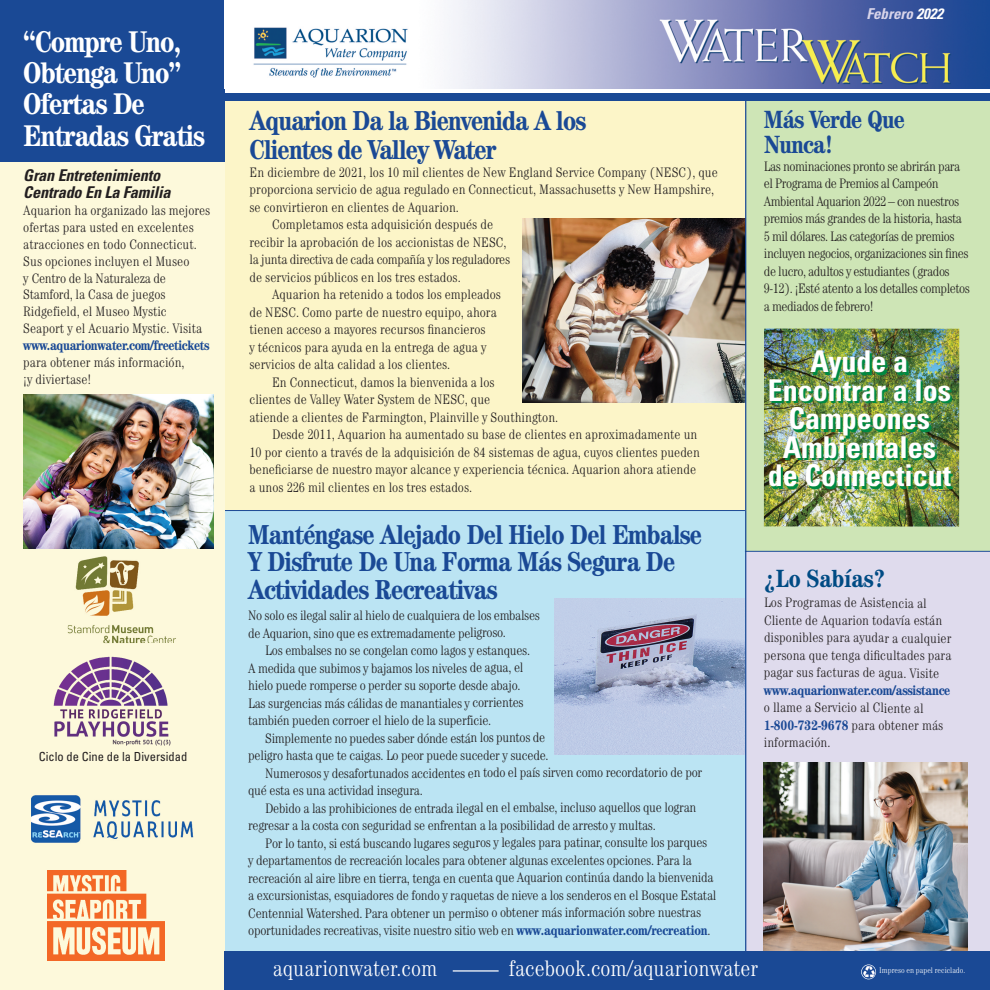
<style>
.page{position:relative;width:990px;height:990px;background:#fff}
.page>*{position:absolute;margin:0;border:0;box-sizing:border-box;transform-origin:0 0}
.t1{font:700 condensed 30px/28.5px "Univers";color:#fff;text-align:center}
.t2{font:700 condensed 30px/31.2px "Century Std";letter-spacing:-.03em;color:#fff}
.t3{font:700 condensed 27.5px/27.5px "Century Std";letter-spacing:-.025em;color:#1a4995}
.t4{font:700 condensed 25px/25px "Century Std";letter-spacing:-.025em;color:#1a4995}
.t5{font:700 condensed 25px "Century Std";color:#004b84}
.t6{font:300 condensed 22.5px "Century";color:#fff}
.t7{font:italic 700 condensed 16.25px/17.5px "Univers";letter-spacing:-.01em;color:#231f20}
.t8{font:italic 700 condensed 15px "Univers";color:#d8d4ea}
.t9{font:300 condensed 13.75px/17.5px "Century Std";letter-spacing:-.02em;color:#231f20}
.t10{font:300 condensed 13.75px/16.9px "Century Std";color:#231f20}
.t11{font:700 condensed 13.75px "Century";letter-spacing:-.02em;color:#1a4995}
.t12{font:700 condensed 13.75px "Century";color:#1a4995}
.t13{font:condensed 12.5px "Univers";color:#231f20}
.t14{font:300 condensed 8.12px "Century";color:#fff}
.s1{font-family:"Century";font-weight:700;color:#1a4995}
.s2{color:#fff}
.s3{font-family:"Century Std";font-weight:300;color:#231f20}
</style>
<div class="page">
<div style="left:209px;top:99px;width:537px;height:412px;background:#fcf5c8"></div>
<div style="left:746px;top:552px;width:244px;height:404px;background:#dfdbed"></div>
<img style="left:764px;top:763px;width:203px;height:187px">
<div style="left:208px;top:511px;width:538px;height:440px;background:#bbe4f3"></div>
<div style="left:746px;top:101px;width:244px;height:450px;background:#cee5b6"></div>
<hr style="left:746px;top:511px;width:1px;height:40px;background:#c3e0b5">
<hr style="left:208px;top:510px;width:537px;height:1px;background:#1a4995">
<hr style="left:745px;top:551px;width:245px;height:1px;background:#1a4995">
<img style="left:764px;top:329px;width:195px;height:197px">
<img style="left:523px;top:219px;width:222px;height:183px">
<hr style="left:745px;top:93px;width:1px;height:858px;background:#1a4995">
<img style="left:554px;top:598px;width:191px;height:156px">
<div style="left:0;top:0;width:225px;height:990px;background:#fdf9db"></div>
<div style="left:0;top:0;width:225px;height:161px;background:#1a4995"></div>
<img style="left:253px;top:0;width:737px;height:89px">
<div style="left:225px;top:951px;width:765px;height:39px;background:#1a4995"></div>
<svg style="left:863px;top:967px;width:11px;height:10px"></svg>
<div style="left:861px;top:964px;width:15px;height:15px;border:1px solid #fff;border-radius:50%"></div>
<div style="left:225px;top:93px;width:765px;height:8px;background:#1a4995"></div>
<hr style="left:453px;top:970px;width:46px;height:2px;background:#fff">
<img style="left:23px;top:395px;width:191px;height:154px">
<img style="left:32px;top:795px;width:162px;height:48px">
<img style="left:68px;top:556px;width:108px;height:87px">
<img style="left:48px;top:870px;width:117px;height:91px">
<img style="left:53px;top:656px;width:118px;height:90px">
<h1 class="t2" style="left:23px;top:29px;width:183px">“Compre Uno,<br>Obtenga Uno”<br>Ofertas De<br>Entradas Gratis</h1>
<p class="t7" style="left:23px;top:167px;width:149px">Gran Entretenimiento<br>Centrado En La Familia</p>
<p class="t10" style="left:23px;top:203px;width:189px">Aquarion ha organizado las mejores ofertas para usted en excelentes atracciones en todo Connecticut.<br>Sus opciones incluyen el Museo<br>y Centro de la Naturaleza de<br>Stamford, la Casa de juegos<br>Ridgefield, el Museo Mystic<br>Seaport y el Acuario Mystic. Visita</p>
<p class="t11" style="left:23px;top:341px;width:188px">www.aquarionwater.com/freetickets</p>
<p class="t10" style="left:23px;top:355px;width:163px">para obtener más información, ¡y diviertase!</p>
<p class="t13" style="left:39px;top:752px;width:150px">Ciclo de Cine de la Diversidad</p>
<h2 class="t3" style="left:250px;top:108px;width:338px;line-height:29.4px">Aquarion Da la Bienvenida A los<br>Clientes de Valley Water</h2>
<p class="t10" style="left:250px;top:165px;width:470px">En diciembre de 2021, los 10 mil clientes de New England Service Company (NESC), que</p>
<p class="t10" style="left:250px;top:182px;width:466px">proporciona servicio de agua regulado en Connecticut, Massachusetts y New Hampshire,</p>
<p class="t10" style="left:250px;top:200px;width:211px">se convirtieron en clientes de Aquarion.</p>
<p class="t10" style="left:272px;top:217px;width:223px">Completamos esta adquisición después de</p>
<p class="t10" style="left:250px;top:235px;width:259px">recibir la aprobación de los accionistas de NESC,</p>
<p class="t9" style="left:250px;top:252px;width:262px">la junta directiva de cada compañía y los reguladores</p>
<p class="t10" style="left:250px;top:270px;width:213px">de servicios públicos en los tres estados.</p>
<p class="t10" style="left:272px;top:287px;width:231px">Aquarion ha retenido a todos los empleados</p>
<p class="t10" style="left:250px;top:305px;width:249px">de NESC. Como parte de nuestro equipo, ahora</p>
<p class="t10" style="left:250px;top:322px;width:238px">tienen acceso a mayores recursos financieros</p>
<p class="t10" style="left:250px;top:340px;width:238px">y técnicos para ayuda en la entrega de agua y</p>
<p class="t10" style="left:250px;top:357px;width:202px">servicios de alta calidad a los clientes.</p>
<p class="t10" style="left:272px;top:375px;width:224px">En Connecticut, damos la bienvenida a los</p>
<p class="t10" style="left:250px;top:392px;width:242px">clientes de Valley Water System de NESC, que</p>
<p class="t10" style="left:250px;top:410px;width:310px">atiende a clientes de Farmington, Plainville y Southington.</p>
<p class="t10" style="left:272px;top:427px;width:427px">Desde 2011, Aquarion ha aumentado su base de clientes en aproximadamente un</p>
<p class="t10" style="left:250px;top:445px;width:452px">10 por ciento a través de la adquisición de 84 sistemas de agua, cuyos clientes pueden</p>
<p class="t10" style="left:250px;top:462px;width:448px">beneficiarse de nuestro mayor alcance y experiencia técnica. Aquarion ahora atiende</p>
<p class="t10" style="left:250px;top:480px;width:224px">a unos 226 mil clientes en los tres estados.</p>
<h2 class="t3" style="left:248px;top:523px;width:456px">Manténgase Alejado Del Hielo Del Embalse<br>Y Disfrute De Una Forma Más Segura De<br>Actividades Recreativas</h2>
<p class="t9" style="left:248px;top:608px;width:293px">No solo es ilegal salir al hielo de cualquiera de los embalses de Aquarion, sino que es extremadamente peligroso.</p>
<p class="t9" style="left:248px;top:643px;width:283px;text-indent:17px">Los embalses no se congelan como lagos y estanques.<br>A medida que subimos y bajamos los niveles de agua, el hielo puede romperse o perder su soporte desde abajo.<br>Las surgencias más cálidas de manantiales y corrientes también pueden corroer el hielo de la superficie.</p>
<p class="t9" style="left:265px;top:730px;width:282px">Simplemente no puedes saber dónde están los puntos de</p>
<p class="t9" style="left:248px;top:748px;width:302px">peligro hasta que te caigas. Lo peor puede suceder y sucede.</p>
<p class="t9" style="left:265px;top:765px;width:439px">Numerosos y desafortunados accidentes en todo el país sirven como recordatorio de por</p>
<p class="t9" style="left:248px;top:783px;width:176px">qué esta es una actividad insegura.</p>
<p class="t9" style="left:265px;top:800px;width:433px">Debido a las prohibiciones de entrada ilegal en el embalse, incluso aquellos que logran</p>
<p class="t9" style="left:248px;top:818px;width:409px">regresar a la costa con seguridad se enfrentan a la posibilidad de arresto y multas.</p>
<p class="t9" style="left:265px;top:835px;width:444px">Por lo tanto, si está buscando lugares seguros y legales para patinar, consulte los parques</p>
<p class="t9" style="left:248px;top:853px;width:445px">y departamentos de recreación locales para obtener algunas excelentes opciones. Para la</p>
<p class="t9" style="left:248px;top:870px;width:467px">recreación al aire libre en tierra, tenga en cuenta que Aquarion continúa dando la bienvenida</p>
<p class="t9" style="left:248px;top:888px;width:470px">a excursionistas, esquiadores de fondo y raquetas de nieve a los senderos en el Bosque Estatal</p>
<p class="t9" style="left:248px;top:905px;width:454px">Centennial Watershed. Para obtener un permiso o obtener más información sobre nuestras</p>
<p class="t9" style="left:248px;top:923px;width:464px">oportunidades recreativas, visite nuestro sitio web en <span class="s1">www.aquarionwater.com/recreation</span>.</p>
<p class="t8" style="left:866px;top:9px;width:78px">Febrero <span class="s2">2022</span></p>
<h3 class="t4" style="left:764px;top:109px;width:143px">Más Verde Que<br>Nunca!</h3>
<p class="t9" style="left:764px;top:159px;width:208px">Las nominaciones pronto se abrirán para el Programa de Premios al Campeón Ambiental Aquarion 2022 – con nuestros premios más grandes de la historia, hasta 5 mil dólares. Las categorías de premios incluyen negocios, organizaciones sin fines de lucro, adultos y estudiantes (grados 9-12). ¡Esté atento a los detalles completos a mediados de febrero!</p>
<h1 class="t1" style="left:768px;top:350px;width:185px">Ayude a<br>Encontrar a los<br>Campeones<br>Ambientales de Connecticut</h1>
<h3 class="t5" style="left:764px;top:570px;width:123px">¿Lo Sabías?</h3>
<p class="t10" style="left:764px;top:595px;width:189px;line-height:17.5px">Los Programas de Asistencia al Cliente de Aquarion todavía están disponibles para ayudar a cualquier persona que tenga dificultades para pagar sus facturas de agua. Visite</p>
<p class="t11" style="left:764px;top:685px;width:188px">www.aquarionwater.com/assistance</p>
<p class="t10" style="left:764px;top:700px;width:161px">o llame a Servicio al Cliente al</p>
<p class="t12" style="left:764px;top:720px;width:181px">1-800-732-9678 <span class="s3">para obtener más</span></p>
<p class="t10" style="left:764px;top:735px;width:68px">información.</p>
<h3 class="t6" style="left:273px;top:960px;width:166px">aquarionwater.com</h3>
<h3 class="t6" style="left:509px;top:961px;width:251px">facebook.com/aquarionwater</h3>
<p class="t14" style="left:879px;top:968px;width:88px">Impreso en papel reciclado.</p>
</div>
